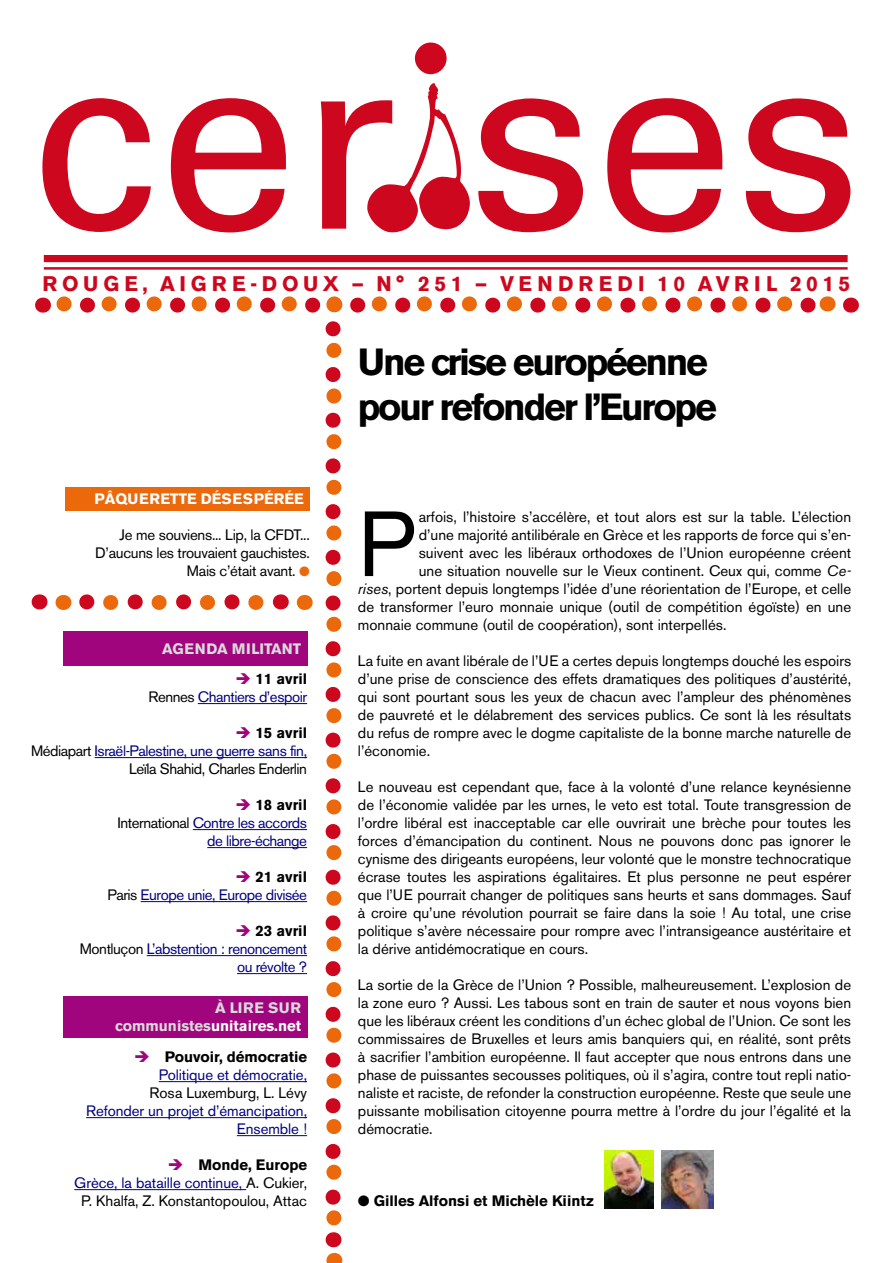
<style>
.page{position:relative;width:893px;height:1263px;background:#fff}
.page>*{position:absolute;margin:0;border:0;box-sizing:border-box;transform-origin:0 0}
.t1{font:91.5px "Akzidenz Grotesk BE";color:#000}
.t2{font:700 37.5px/45px "Akzidenz Grotesk BE";letter-spacing:-.06em;color:#000}
.t3{font:700 21px "Akzidenz Grotesk BE";letter-spacing:.23em;color:#cd071e}
.t4{font:15px/18px "Akzidenz Grotesk BE";color:#000;text-align:justify}
.t5{font:15px/18px "Akzidenz Grotesk BE";letter-spacing:-.03em;color:#000080;text-align:right}
.t6{font:15px/18px "Akzidenz Grotesk BE";letter-spacing:-.005em;color:#000080;text-align:right}
.t7{font:15px/18px "Akzidenz Grotesk BE";letter-spacing:-.02em;color:#000;text-align:right}
.t8{font:15px/18px "Akzidenz Grotesk BE";letter-spacing:-.03em;color:#000;text-align:right}
.t9{font:700 15px/18px "Akzidenz Grotesk BE";color:#d9dadb;text-align:right}
.t10{font:700 15px "Akzidenz Grotesk BE";color:#000}
.t11{font:700 15px "Akzidenz Grotesk BE";color:#fff}
.s1{color:#eb690b}
.s2{color:#a1057d}
.s3{font-weight:700;color:#000}
.s4{color:#000}
.s5{font-weight:700}
.s6{color:#000080}
.s7{color:#fff}
.s8{font-style:italic}
</style>
<div class="page">
<svg style="left:326px;top:329px;width:15px;height:918px"></svg>
<svg style="left:43px;top:298px;width:1px;height:15px"></svg>
<svg style="left:850px;top:298px;width:1px;height:15px"></svg>
<svg style="left:64px;top:296px;width:764px;height:17px"></svg>
<div style="left:44px;top:255px;width:804px;height:7px;background:#cd071e"></div>
<hr style="left:44px;top:267px;width:804px;height:3px;background:#cd071e">
<svg style="left:415px;top:43px;width:32px;height:31px"></svg>
<svg style="left:43px;top:98px;width:108px;height:134px"></svg>
<svg style="left:171px;top:98px;width:115px;height:134px"></svg>
<svg style="left:321px;top:83px;width:149px;height:149px"></svg>
<svg style="left:478px;top:98px;width:105px;height:134px"></svg>
<svg style="left:607px;top:98px;width:116px;height:134px"></svg>
<svg style="left:746px;top:98px;width:104px;height:134px"></svg>
<svg style="left:280px;top:594px;width:1px;height:15px"></svg>
<svg style="left:39px;top:594px;width:1px;height:15px"></svg>
<svg style="left:304px;top:595px;width:1px;height:15px"></svg>
<svg style="left:63px;top:594px;width:193px;height:16px"></svg>
<div style="left:66px;top:487px;width:244px;height:23px;background:#eb690b"></div>
<hr style="left:198px;top:703px;width:109px;height:1px;background:#000080">
<hr style="left:95px;top:757px;width:212px;height:1px;background:#000080">
<hr style="left:193px;top:829px;width:114px;height:1px;background:#000080">
<hr style="left:207px;top:847px;width:100px;height:1px;background:#000080">
<hr style="left:141px;top:901px;width:166px;height:1px;background:#000080">
<hr style="left:147px;top:955px;width:160px;height:1px;background:#000080">
<hr style="left:237px;top:973px;width:70px;height:1px;background:#000080">
<hr style="left:159px;top:1081px;width:148px;height:1px;background:#000080">
<hr style="left:86px;top:1117px;width:221px;height:1px;background:#000080">
<hr style="left:237px;top:1135px;width:70px;height:1px;background:#000080">
<hr style="left:74px;top:1189px;width:172px;height:1px;background:#000080">
<div style="left:63px;top:631px;width:244px;height:35px;background:#a1057d"></div>
<div style="left:63px;top:996px;width:244px;height:41px;background:#a1057d"></div>
<img style="left:605px;top:1150px;width:48px;height:58px">
<img style="left:662px;top:1150px;width:52px;height:58px">
<h3 class="t3" style="left:43px;top:272px;width:809px">ROUGE, AIGRE-DOUX — N° 251 — VENDREDI 10 AVRIL 2015</h3>
<p class="t11" style="left:95px;top:490px;width:211px">PÂQUERETTE DÉSESPÉRÉE</p>
<p class="t7" style="left:95px;top:526px;width:216px">Je me souviens... Lip, la CFDT...<br>D’aucuns les trouvaient gauchistes.<br>Mais c’était avant. <span class="s1">●</span></p>
<p class="t9" style="left:162px;top:640px;width:140px">AGENDA MILITANT</p>
<p class="t5" style="left:148px;top:670px;width:160px"><span class="s2">➔</span> <span class="s3">11 avril<br></span><span class="s4">Rennes</span> Chantiers d’espoir</p>
<p class="t8" style="left:31px;top:724px;width:278px"><span class="s2">➔</span> <span class="s5">15 avril<br></span>Médiapart <span class="s6">Israël-Palestine, une guerre sans fin,<br></span>Leïla Shahid, Charles Enderlin</p>
<p class="t5" style="left:118px;top:796px;width:191px"><span class="s2">➔</span> <span class="s3">18 avril<br></span><span class="s4">International</span> Contre les accords de libre-échange</p>
<p class="t5" style="left:107px;top:868px;width:201px"><span class="s2">➔</span> <span class="s3">21 avril<br></span><span class="s4">Paris</span> Europe unie, Europe divisée</p>
<p class="t5" style="left:80px;top:922px;width:229px"><span class="s2">➔</span> <span class="s3">23 avril<br></span><span class="s4">Montluçon</span> L’abstention : renoncement ou révolte ?</p>
<p class="t9" style="left:115px;top:999px;width:187px">À LIRE SUR communistes<span class="s7">unitaires.net</span></p>
<p class="t6" style="left:134px;top:1048px;width:174px"><span class="s2">➔</span> <span class="s3">Pouvoir, démocratie<br></span>Politique et démocratie,</p>
<p class="t4" style="left:150px;top:1084px;width:159px">Rosa Luxemburg, L. Lévy</p>
<p class="t6" style="left:86px;top:1102px;width:222px">Refonder un projet d’émancipation,<br>Ensemble !</p>
<p class="t4" style="left:74px;top:1156px;width:234px;text-align:right"><span class="s2">➔</span> <span class="s5">Monde, Europe<br></span><span class="s6">Grèce, la bataille continue,</span> A. Cukier,<br>P. Khalfa, Z. Konstantopoulou, Attac</p>
<h2 class="t2" style="left:358px;top:340px;width:360px">Une crise européenne pour refonder l’Europe</h2>
<h1 class="t1" style="left:358px;top:490px;width:59px">P</h1>
<p class="t4" style="left:419px;top:508px;width:434px">arfois, l’histoire s’accélère, et tout alors est sur la table. L’élection</p>
<p class="t4" style="left:419px;top:526px;width:434px">d’une majorité antilibérale en Grèce et les rapports de force qui s’en-</p>
<p class="t4" style="left:419px;top:544px;width:434px">suivent avec les libéraux orthodoxes de l’Union européenne créent</p>
<p class="t4" style="left:419px;top:562px;width:434px">une situation nouvelle sur le Vieux continent. Ceux qui, comme <span class="s8">Ce-</span></p>
<p class="t4" style="left:358px;top:580px;width:495px"><span class="s8">rises</span>, portent depuis longtemps l’idée d’une réorientation de l’Europe, et celle</p>
<p class="t4" style="left:358px;top:598px;width:495px">de transformer l’euro monnaie unique (outil de compétition égoïste) en une</p>
<p class="t4" style="left:358px;top:616px;width:370px">monnaie commune (outil de coopération), sont interpellés.</p>
<p class="t4" style="left:358px;top:652px;width:495px">La fuite en avant libérale de l’UE a certes depuis longtemps douché les espoirs d’une prise de conscience des effets dramatiques des politiques d’austérité, qui sont pourtant sous les yeux de chacun avec l’ampleur des phénomènes de pauvreté et le délabrement des services publics. Ce sont là les résultats du refus de rompre avec le dogme capitaliste de la bonne marche naturelle de l’économie.</p>
<p class="t4" style="left:358px;top:778px;width:495px">Le nouveau est cependant que, face à la volonté d’une relance keynésienne de l’économie validée par les urnes, le veto est total. Toute transgression de l’ordre libéral est inacceptable car elle ouvrirait une brèche pour toutes les forces d’émancipation du continent. Nous ne pouvons donc pas ignorer le cynisme des dirigeants européens, leur volonté que le monstre technocratique écrase toutes les aspirations égalitaires. Et plus personne ne peut espérer que l’UE pourrait changer de politiques sans heurts et sans dommages. Sauf à croire qu’une révolution pourrait se faire dans la soie ! Au total, une crise politique s’avère nécessaire pour rompre avec l’intransigeance austéritaire et la dérive antidémocratique en cours.</p>
<p class="t4" style="left:358px;top:976px;width:495px">La sortie de la Grèce de l’Union ? Possible, malheureusement. L’explosion de la zone euro ? Aussi. Les tabous sont en train de sauter et nous voyons bien que les libéraux créent les conditions d’un échec global de l’Union. Ce sont les commissaires de Bruxelles et leurs amis banquiers qui, en réalité, sont prêts à sacrifier l’ambition européenne. Il faut accepter que nous entrons dans une phase de puissantes secousses politiques, où il s’agira, contre tout repli natio&shy;naliste et raciste, de refonder la construction européenne. Reste que seule une puissante mobilisation citoyenne pourra mettre à l’ordre du jour l’égalité et la démocratie.</p>
<p class="t10" style="left:358px;top:1192px;width:237px">● Gilles Alfonsi et Michèle Kiintz</p>
</div>
